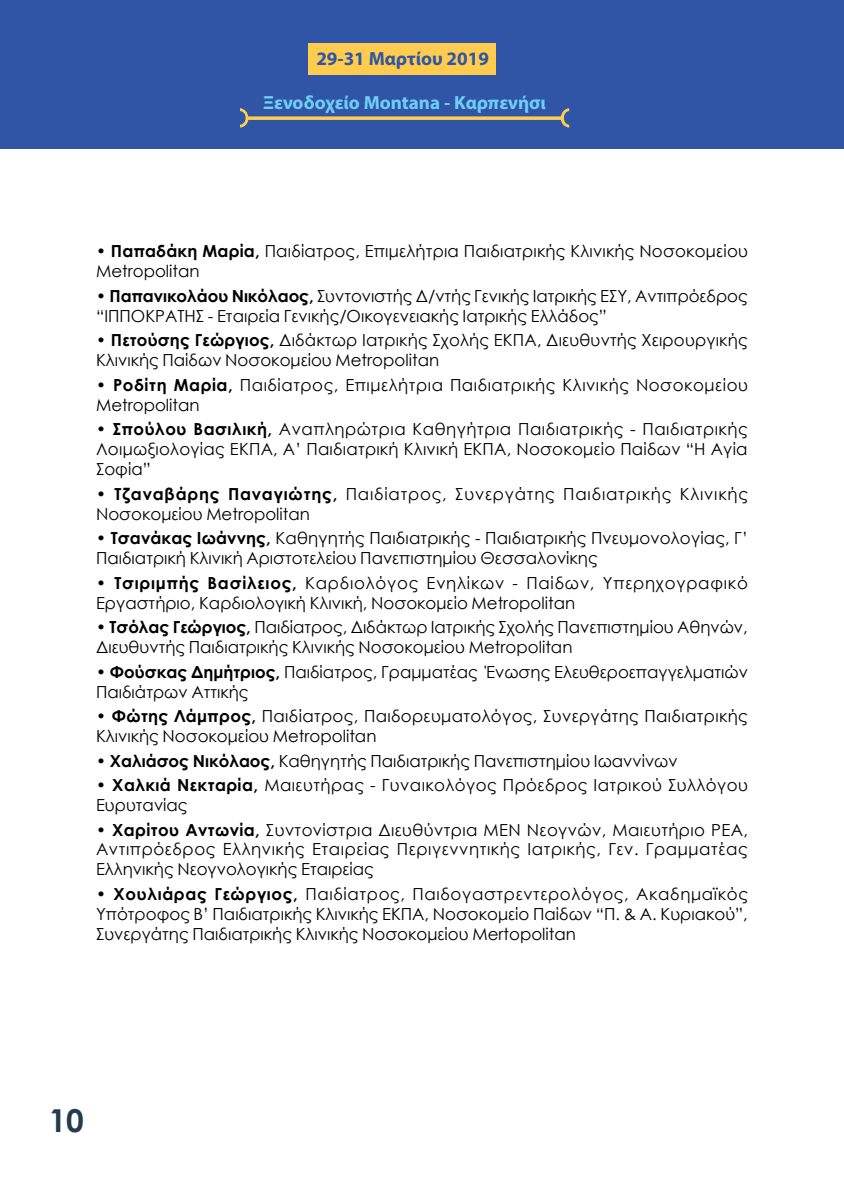
<style>
.page{position:relative;width:844px;height:1191px;background:#fff}
.page>*{position:absolute;margin:0;border:0;box-sizing:border-box;transform-origin:0 0}
.t1{font:700 31.5px "Century Gothic";color:#233c4d}
.t2{font:700 19.07px "Myriad Pro";color:#6dcff6}
.t3{font:700 19.07px "Myriad Pro";color:#3155a6}
.t4{font:16.62px/19.9px "Century Gothic";color:#000}
.t5{font:16.62px/19.9px "Century Gothic";letter-spacing:.02em;color:#000}
.t6{font:16.62px/19.9px "Century Gothic";letter-spacing:.045em;color:#000}
.t7{font:16.62px/19.9px "Century Gothic";letter-spacing:.03em;color:#000}
.t8{font:16.62px/19.9px "Century Gothic";letter-spacing:.025em;color:#000}
.s1{font-weight:700}
</style>
<div class="page">
<div style="left:0;top:0;width:843px;height:149px;background:#3155a6"></div>
<div style="left:308px;top:43px;width:187px;height:31px;background:#ffcc4e"></div>
<svg style="left:240px;top:108px;width:329px;height:20px"></svg>
<p class="t3" style="left:316px;top:46px;width:174px">29-31 Μαρτίου 2019</p>
<p class="t2" style="left:263px;top:90px;width:284px">Ξενοδοχείο Montana - Καρπενήσι</p>
<p class="t4" style="left:96px;top:241px;width:653px"><span class="s1">• Παπαδάκη Μαρία,</span> Παιδίατρος, Επιμελήτρια Παιδιατρικής Κλινικής Νοσοκομείου<br>Metropolitan</p>
<p class="t4" style="left:96px;top:286px;width:653px"><span class="s1">• Παπανικολάου Νικόλαος,</span> Συντονιστής Δ/ντής Γενικής Ιατρικής ΕΣΥ, Αντιπρόεδρος “ΙΠΠΟΚΡΑΤΗΣ - Εταιρεία Γενικής/Οικογενειακής Ιατρικής Ελλάδος”</p>
<p class="t4" style="left:96px;top:330px;width:653px"><span class="s1">• Πετούσης Γεώργιος,</span> Διδάκτωρ Ιατρικής Σχολής ΕΚΠΑ, Διευθυντής Χειρουργικής<br>Κλινικής Παίδων Νοσοκομείου Metropolitan</p>
<p class="t7" style="left:96px;top:374px;width:653px"><span class="s1">• Ροδίτη Μαρία,</span> Παιδίατρος, Επιμελήτρια Παιδιατρικής Κλινικής Νοσοκομείου<br>Metropolitan</p>
<p class="t4" style="left:96px;top:419px;width:653px;text-align:justify"><span class="s1">• Σπούλου Βασιλική,</span> Αναπληρώτρια Καθηγήτρια Παιδιατρικής - Παιδιατρικής Λοιμωξιολογίας ΕΚΠΑ, Α’ Παιδιατρική Κλινική ΕΚΠΑ, Νοσοκομείο Παίδων “Η Αγία Σοφία”</p>
<p class="t6" style="left:96px;top:483px;width:653px"><span class="s1">• Τζαναβάρης Παναγιώτης,</span> Παιδίατρος, Συνεργάτης Παιδιατρικής Κλινικής<br>Νοσοκομείου Metropolitan</p>
<p class="t4" style="left:96px;top:528px;width:653px"><span class="s1">• Τσανάκας Ιωάννης,</span> Καθηγητής Παιδιατρικής - Παιδιατρικής Πνευμονολογίας, Γ’<br>Παιδιατρική Κλινική Αριστοτελείου Πανεπιστημίου Θεσσαλονίκης</p>
<p class="t4" style="left:96px;top:572px;width:653px"><span class="s1">• Τσιριμπής Βασίλειος,</span> Καρδιολόγος Ενηλίκων - Παίδων, Υπερηχογραφικό<br>Εργαστήριο, Καρδιολογική Κλινική, Νοσοκομείο Metropolitan</p>
<p class="t4" style="left:96px;top:617px;width:653px"><span class="s1">• Τσόλας Γεώργιος,</span> Παιδίατρος, Διδάκτωρ Ιατρικής Σχολής Πανεπιστημίου Αθηνών,<br>Διευθυντής Παιδιατρικής Κλινικής Νοσοκομείου Metropolitan</p>
<p class="t4" style="left:96px;top:661px;width:653px"><span class="s1">• Φούσκας Δημήτριος,</span> Παιδίατρος, Γραμματέας Ένωσης Ελευθεροεπαγγελματιών<br>Παιδιάτρων Αττικής</p>
<p class="t5" style="left:96px;top:706px;width:653px"><span class="s1">• Φώτης Λάμπρος,</span> Παιδίατρος, Παιδορευματολόγος, Συνεργάτης Παιδιατρικής<br>Κλινικής Νοσοκομείου Metropolitan</p>
<p class="t4" style="left:96px;top:750px;width:583px"><span class="s1">• Χαλιάσος Νικόλαος,</span> Καθηγητής Παιδιατρικής Πανεπιστημίου Ιωαννίνων</p>
<p class="t8" style="left:96px;top:775px;width:653px"><span class="s1">• Χαλκιά Νεκταρία,</span> Μαιευτήρας - Γυναικολόγος Πρόεδρος Ιατρικού Συλλόγου<br>Ευρυτανίας</p>
<p class="t4" style="left:96px;top:819px;width:653px;text-align:justify"><span class="s1">• Χαρίτου Αντωνία,</span> Συντονίστρια Διευθύντρια ΜΕΝ Νεογνών, Μαιευτήριο ΡΕΑ, Αντιπρόεδρος Ελληνικής Εταιρείας Περιγεννητικής Ιατρικής, Γεν. Γραμματέας Ελληνικής Νεογνολογικής Εταιρείας</p>
<p class="t4" style="left:96px;top:883px;width:653px;text-align:justify"><span class="s1">• Χουλιάρας Γεώργιος,</span> Παιδίατρος, Παιδογαστρεντερολόγος, Ακαδημαϊκός Υπότροφος Β’ Παιδιατρικής Κλινικής ΕΚΠΑ, Νοσοκομείο Παίδων “Π. &amp; Α. Κυριακού”, Συνεργάτης Παιδιατρικής Κλινικής Νοσοκομείου Mertopolitan</p>
<h1 class="t1" style="left:49px;top:1097px;width:36px">10</h1>
</div>
